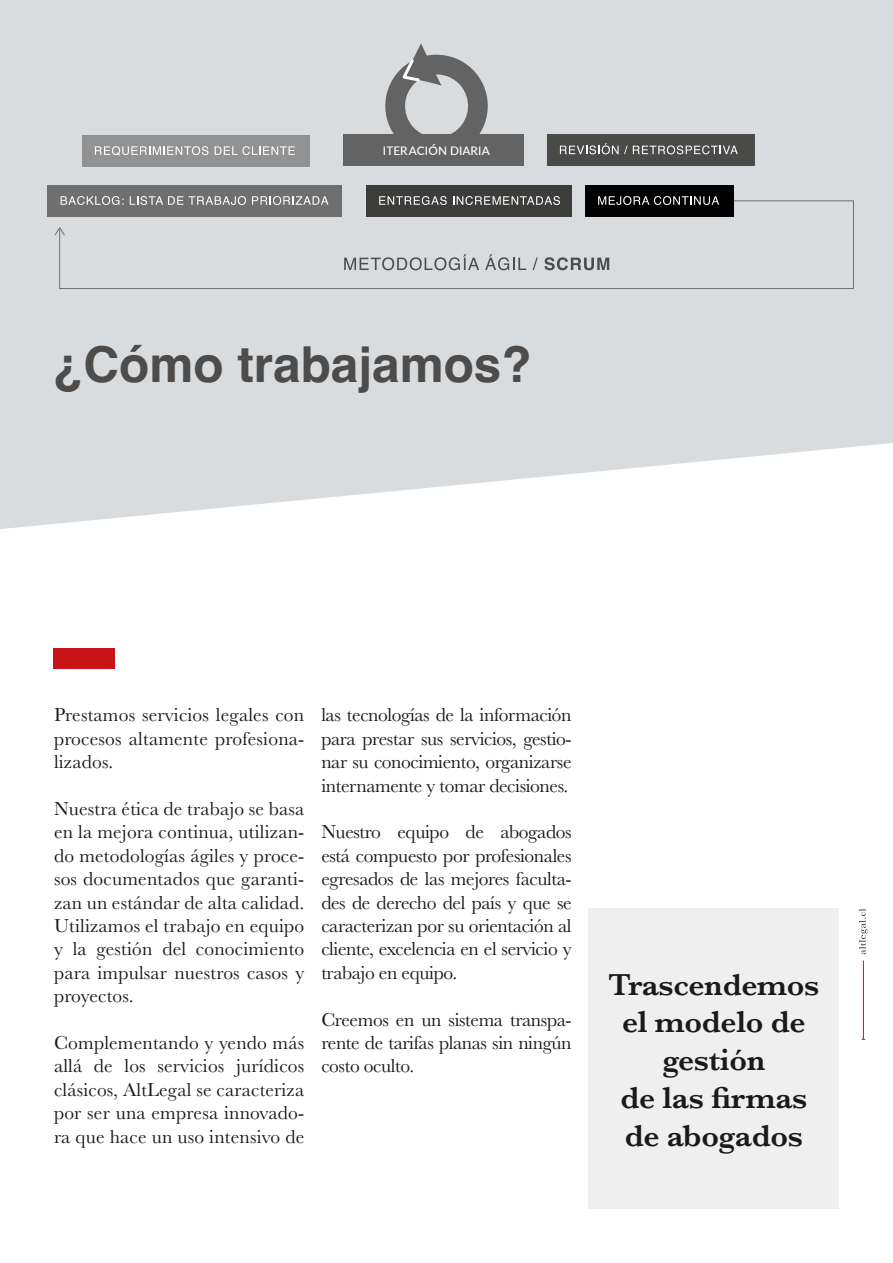
<style>
.page{position:relative;width:893px;height:1263px;background:#fff}
.page>*{position:absolute;margin:0;border:0;box-sizing:border-box;transform-origin:0 0}
.t1{font:700 49.5px "Helvetica";color:#4d4c4b}
.t2{font:600 31.5px/37.8px "Baskerville";letter-spacing:-.01em;color:#1a1a1a;text-align:center}
.t3{font:19.5px/23.4px "Baskerville";letter-spacing:-.01em;color:#1a1a1a;text-align:justify}
.t4{font:500 11.85px "Lato";color:#fff}
</style>
<div class="page">
<svg style="left:859px;top:909px;width:9px;height:45px"></svg>
<hr style="left:863px;top:961px;width:1px;height:78px;background:#c91417">
<div style="left:589px;top:909px;width:250px;height:300px;background:#efefef"></div>
<svg style="left:0;top:0;width:893px;height:529px;background:#dcdfe2"></svg>
<div style="left:53px;top:648px;width:61px;height:21px;background:#c91417"></div>
<div style="left:82px;top:135px;width:227px;height:32px;background:#929292"></div>
<svg style="left:95px;top:146px;width:113px;height:10px"></svg>
<svg style="left:215px;top:146px;width:80px;height:9px"></svg>
<div style="left:48px;top:185px;width:294px;height:32px;background:#706f6f"></div>
<svg style="left:61px;top:196px;width:63px;height:4px"></svg>
<svg style="left:130px;top:196px;width:53px;height:4px"></svg>
<svg style="left:189px;top:196px;width:57px;height:4px"></svg>
<svg style="left:252px;top:196px;width:75px;height:4px"></svg>
<div style="left:342px;top:134px;width:181px;height:32px;background:#646363"></div>
<div style="left:547px;top:134px;width:208px;height:32px;background:#4a4a49"></div>
<svg style="left:560px;top:143px;width:178px;height:11px"></svg>
<div style="left:366px;top:185px;width:205px;height:32px;background:#3c3c3b"></div>
<svg style="left:379px;top:196px;width:68px;height:4px"></svg>
<svg style="left:453px;top:196px;width:107px;height:4px"></svg>
<div style="left:585px;top:185px;width:149px;height:32px;background:#000"></div>
<svg style="left:598px;top:196px;width:120px;height:4px"></svg>
<svg style="left:59px;top:200px;width:795px;height:89px;background:#c0c4c6"></svg>
<svg style="left:55px;top:227px;width:10px;height:8px"></svg>
<svg style="left:344px;top:254px;width:135px;height:16px;background:#b5b7b9"></svg>
<svg style="left:485px;top:254px;width:41px;height:16px"></svg>
<svg style="left:533px;top:258px;width:5px;height:12px"></svg>
<svg style="left:544px;top:257px;width:65px;height:13px"></svg>
<svg style="left:379px;top:43px;width:115px;height:91px;background:#acaeb0"></svg>
<p class="t4" style="left:383px;top:142px;width:108px">ITERACIÓN DIARIA</p>
<h1 class="t1" style="left:53px;top:334px;width:480px">¿Cómo trabajamos?</h1>
<p class="t3" style="left:54px;top:703px;width:252px">Prestamos servicios legales con procesos altamente profesiona&shy;lizados.</p>
<p class="t3" style="left:54px;top:797px;width:252px">Nuestra ética de trabajo se basa en la mejora continua, utilizan&shy;do metodologías ágiles y proce&shy;sos documentados que garanti&shy;zan un estándar de alta calidad.<br>Utilizamos el trabajo en equipo y la gestión del conocimiento para impulsar nuestros casos y proyectos.</p>
<p class="t3" style="left:54px;top:1031px;width:252px">Complementando y yendo más allá de los servicios jurídicos clásicos, AltLegal se caracteriza por ser una empresa innovado&shy;ra que hace un uso intensivo de</p>
<p class="t3" style="left:321px;top:703px;width:252px">las tecnologías de la información para prestar sus servicios, gestio&shy;nar su conocimiento, organizarse internamente y tomar decisiones.</p>
<p class="t3" style="left:321px;top:820px;width:252px">Nuestro equipo de abogados está compuesto por profesionales egresados de las mejores faculta&shy;des de derecho del país y que se caracterizan por su orientación al cliente, excelencia en el servicio y trabajo en equipo.</p>
<p class="t3" style="left:321px;top:1008px;width:252px">Creemos en un sistema transpa&shy;rente de tarifas planas sin ningún costo oculto.</p>
<h2 class="t2" style="left:608px;top:965px;width:212px">Trascendemos el modelo de gestión<br>de las firmas de abogados</h2>
</div>
